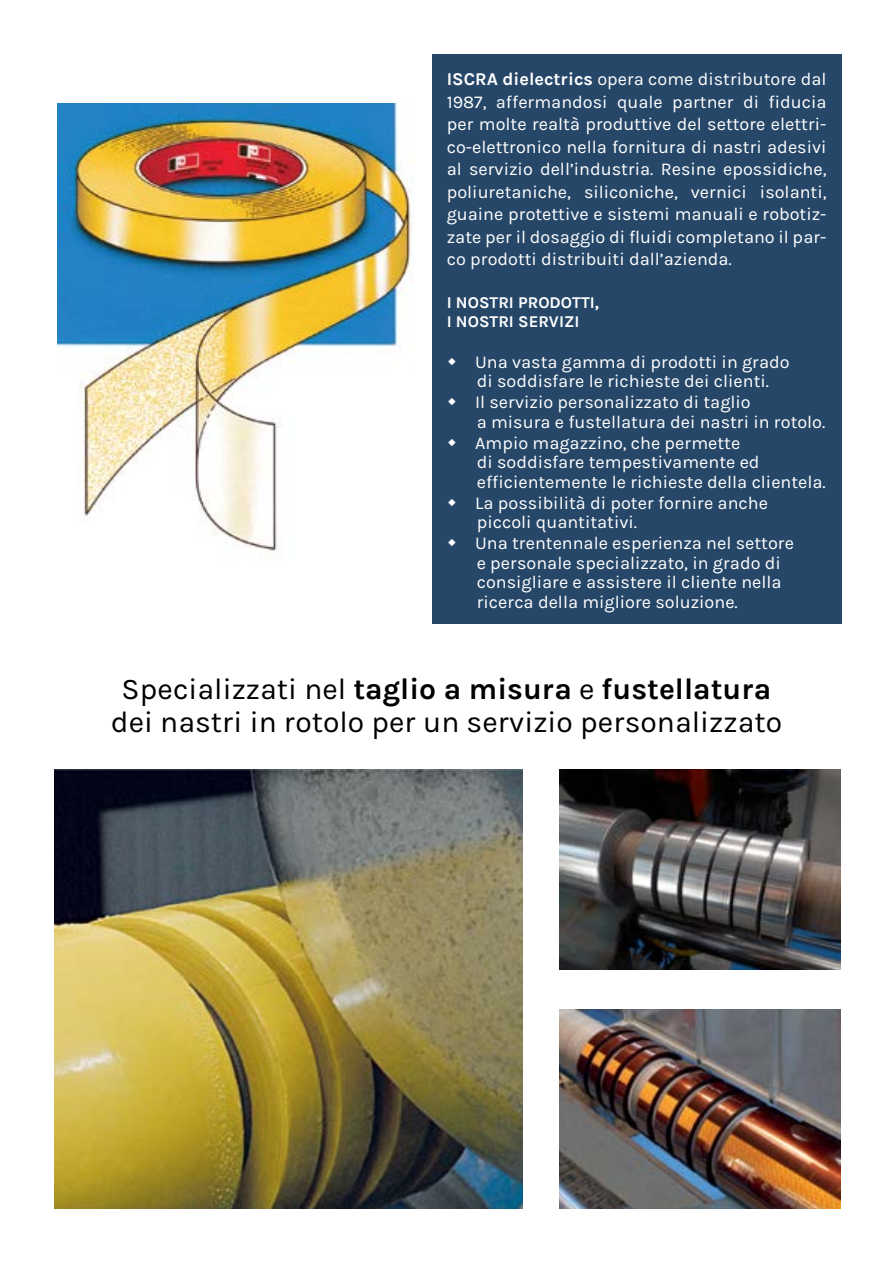
<style>
.page{position:relative;width:893px;height:1263px;background:#fff}
.page>*{position:absolute;margin:0;border:0;box-sizing:border-box;transform-origin:0 0}
.t1{font:30px/33px "Karla";color:#000;text-align:center}
.t2{font:18px/20px "Karla";color:#fff;text-align:justify}
.t3{font:700 16.5px/19.5px "Karla";color:#fff}
.s1{font-weight:700}
</style>
<div class="page">
<div style="left:433px;top:54px;width:409px;height:570px;background:#264768"></div>
<img style="left:54px;top:770px;width:468px;height:439px">
<img style="left:559px;top:1009px;width:281px;height:200px">
<img style="left:559px;top:770px;width:281px;height:199px">
<img style="left:57px;top:104px;width:357px;height:453px">
<p class="t2" style="left:447px;top:68px;width:381px;line-height:22.5px"><span class="s1">ISCRA dielectrics</span> opera come distributore dal 1987, affermandosi quale partner di fiducia per molte realtà produttive del settore elettri&shy;co-elettronico nella fornitura di nastri adesivi al servizio dell’industria. Resine epossidiche, poliuretaniche, siliconiche, vernici isolanti, guaine protettive e sistemi manuali e robotiz&shy;zate per il dosaggio di fluidi completano il par&shy;co prodotti distribuiti dall’azienda.</p>
<p class="t3" style="left:447px;top:292px;width:154px">I NOSTRI PRODOTTI,<br>I NOSTRI SERVIZI</p>
<p class="t2" style="left:475px;top:352px;width:352px;text-align:left">Una vasta gamma di prodotti in grado<br>di soddisfare le richieste dei clienti.<br>Il servizio personalizzato di taglio<br>a misura e fustellatura dei nastri in rotolo.<br>Ampio magazzino, che permette<br>di soddisfare tempestivamente ed efficientemente le richieste della clientela.<br>La possibilità di poter fornire anche piccoli quantitativi.<br>Una trentennale esperienza nel settore<br>e personale specializzato, in grado di consigliare e assistere il cliente nella ricerca della migliore soluzione.</p>
<h1 class="t1" style="left:111px;top:673px;width:673px">Specializzati nel <span class="s1">taglio a misura</span> e <span class="s1">fustellatura </span>dei nastri in rotolo per un servizio personalizzato</h1>
</div>
